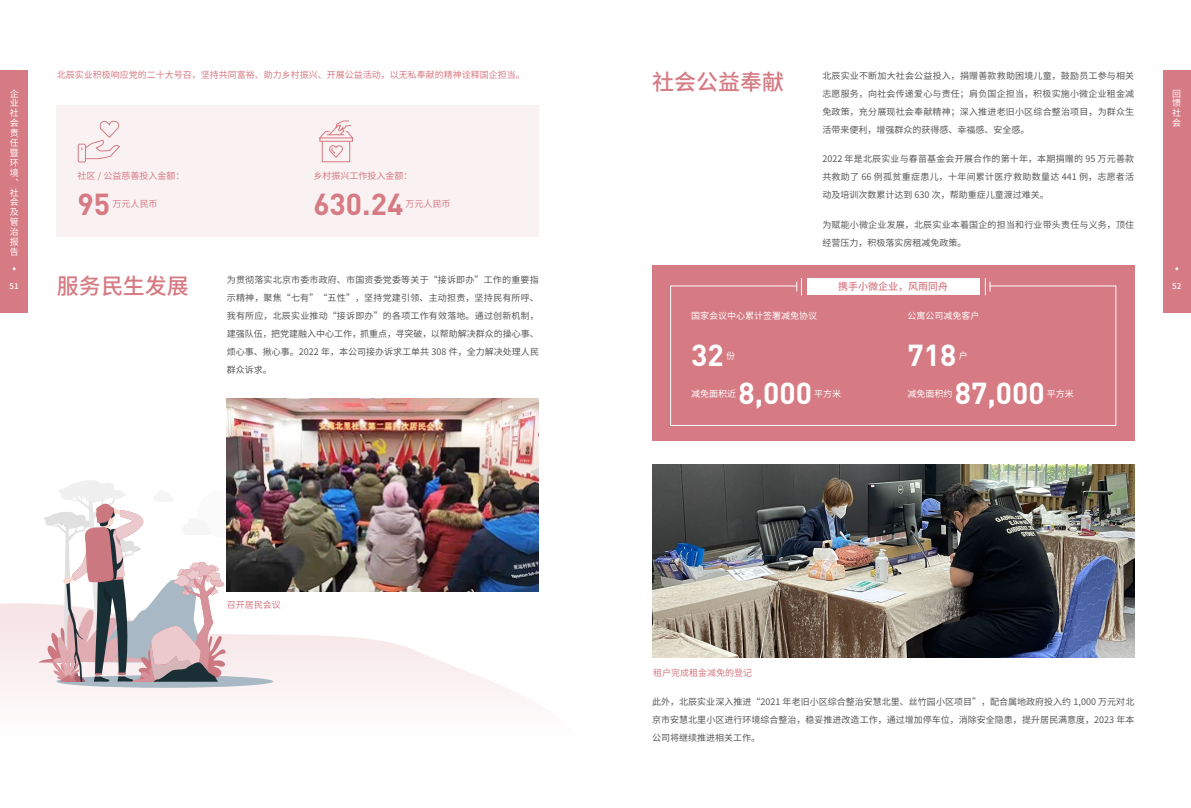
<style>
.page{position:relative;width:1191px;height:808px;background:#fff}
.page>*{position:absolute;margin:0;border:0;box-sizing:border-box;transform-origin:0 0}
.t1{font:700 30px "DIN";color:#fff}
.t2{font:700 30px "DIN";color:#d67a83}
.t3{font:500 22px "Source Han Sans CN";color:#d67a83}
.t4{font:500 10px "Source Han Sans CN";color:#d67a83}
.t5{font:9px/18px "Source Han Sans CN";color:#595757;text-align:justify}
.t6{font:9px "Source Han Sans CN";color:#d67a83}
.t7{font:9px/9.9px "Source Han Sans CN";color:#fff;text-align:justify}
.t8{font:9px/18px "Source Han Sans CN";letter-spacing:.02em;color:#595757}
.t9{font:500 8px "Source Han Sans CN";color:#fff}
</style>
<div class="page">
<div style="left:0;top:70px;width:28px;height:243px;background:#d67a83"></div>
<div style="left:1162px;top:70px;width:29px;height:243px;background:#d67a83"></div>
<svg style="left:0;top:603px;width:518px;height:91px"></svg>
<div style="left:56px;top:675px;width:217px;height:13px;background:#a8b8c4;border-radius:50%"></div>
<svg style="left:38px;top:479px;width:189px;height:203px"></svg>
<div style="left:57px;top:105px;width:482px;height:132px;background:#faf1f2"></div>
<div style="left:652px;top:265px;width:482px;height:176px;background:#d67a83"></div>
<img style="left:227px;top:398px;width:312px;height:193px">
<img style="left:652px;top:465px;width:482px;height:193px">
<svg style="left:670px;top:285px;width:446px;height:141px"></svg>
<svg style="left:796px;top:278px;width:6px;height:17px"></svg>
<svg style="left:984px;top:278px;width:6px;height:17px"></svg>
<div style="left:806px;top:278px;width:173px;height:17px;background:#fff"></div>
<svg style="left:319px;top:120px;width:35px;height:43px"></svg>
<svg style="left:77px;top:120px;width:43px;height:43px"></svg>
<p class="t6" style="left:57px;top:70px;width:469px">北辰实业积极响应党的二十大号召，坚持共同富裕、助力乡村振兴、开展公益活动，以无私奉献的精神诠释国企担当。</p>
<h2 class="t3" style="left:652px;top:70px;width:133px">社会公益奉献</h2>
<p class="t5" style="left:822px;top:67px;width:313px">北辰实业不断加大社会公益投入，捐赠善款救助困境儿童，鼓励员工参与相关志愿服务，向社会传递爱心与责任；肩负国企担当，积极实施小微企业租金减免政策，充分展现社会奉献精神；深入推进老旧小区综合整治项目，为群众生活带来便利，增强群众的获得感、幸福感、安全感。</p>
<p class="t5" style="left:822px;top:150px;width:313px">2022 年是北辰实业与春苗基金会开展合作的第十年，本期捐赠的 95 万元善款共救助了 66 例孤贫重症患儿，十年间累计医疗救助数量达 441 例，志愿者活动及培训次数累计达到 630 次，帮助重症儿童渡过难关。</p>
<p class="t8" style="left:822px;top:215px;width:313px">为赋能小微企业发展，北辰实业本着国企的担当和行业带头责任与义务，顶住经营压力，积极落实房租减免政策。</p>
<p class="t7" style="left:10px;top:88px;width:10px">企业社会责任暨环境、社会及管治报告</p>
<p class="t7" style="left:1172px;top:88px;width:10px">回馈社会</p>
<p class="t9" style="left:10px;top:281px;width:11px">51</p>
<p class="t9" style="left:1172px;top:281px;width:11px">52</p>
<p class="t6" style="left:77px;top:170px;width:109px">社区 / 公益慈善投入金额：</p>
<h1 class="t2" style="left:77px;top:184px;width:34px">95</h1>
<p class="t6" style="left:112px;top:199px;width:47px">万元人民币</p>
<p class="t6" style="left:313px;top:170px;width:100px">乡村振兴工作投入金额：</p>
<h1 class="t2" style="left:313px;top:184px;width:91px">630.24</h1>
<p class="t6" style="left:405px;top:199px;width:46px">万元人民币</p>
<h2 class="t3" style="left:57px;top:274px;width:133px">服务民生发展</h2>
<p class="t5" style="left:227px;top:271px;width:313px">为贯彻落实北京市委市政府、市国资委党委等关于“接诉即办”工作的重要指示精神，聚焦“七有”“五性”，坚持党建引领、主动担责，坚持民有所呼、我有所应，北辰实业推动“接诉即办”的各项工作有效落地。通过创新机制，建强队伍，把党建融入中心工作，抓重点，寻突破，以帮助解决群众的操心事、烦心事、揪心事。2022 年，本公司接办诉求工单共 308 件，全力解决处理人民群众诉求。</p>
<p class="t4" style="left:838px;top:281px;width:111px">携手小微企业，风雨同舟</p>
<p class="t7" style="left:907px;top:311px;width:73px">公寓公司减免客户</p>
<h1 class="t1" style="left:907px;top:335px;width:50px">718</h1>
<p class="t7" style="left:958px;top:351px;width:10px">户</p>
<p class="t7" style="left:907px;top:389px;width:46px">减免面积约</p>
<h1 class="t1" style="left:954px;top:374px;width:91px">87,000</h1>
<p class="t7" style="left:1047px;top:389px;width:28px">平方米</p>
<p class="t7" style="left:691px;top:311px;width:127px">国家会议中心累计签署减免协议</p>
<h1 class="t1" style="left:691px;top:335px;width:34px">32</h1>
<p class="t7" style="left:726px;top:351px;width:10px">份</p>
<p class="t7" style="left:691px;top:389px;width:46px">减免面积近</p>
<h1 class="t1" style="left:738px;top:374px;width:75px">8,000</h1>
<p class="t7" style="left:814px;top:389px;width:28px">平方米</p>
<p class="t6" style="left:227px;top:600px;width:55px">召开居民会议</p>
<p class="t6" style="left:653px;top:668px;width:100px">租户完成租金减免的登记</p>
<p class="t5" style="left:652px;top:693px;width:484px">此外，北辰实业深入推进“2021 年老旧小区综合整治安慧北里、丝竹园小区项目”，配合属地政府投入约 1,000 万元对北京市安慧北里小区进行环境综合整治，稳妥推进改造工作，通过增加停车位，消除安全隐患，提升居民满意度，2023 年本公司将继续推进相关工作。</p>
</div>
